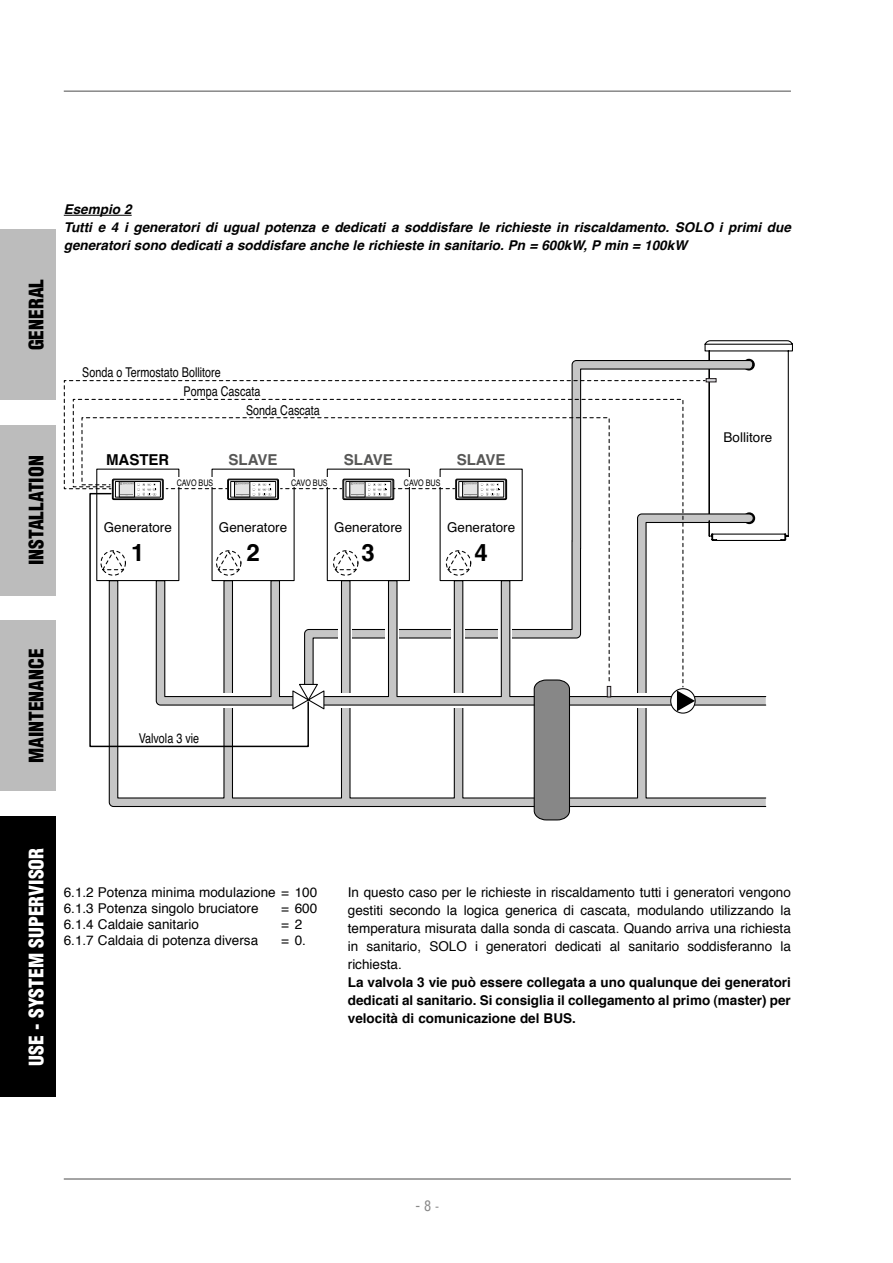
<style>
.page{position:relative;width:893px;height:1263px;background:#fff}
.page>*{position:absolute;margin:0;border:0;box-sizing:border-box;transform-origin:0 0}
.t1{font:700 24px "Helvetica";color:#000}
.t2{font:900 condensed 19.5px "Helvetica LT Std";color:#000}
.t3{font:900 condensed 19.5px "Helvetica LT Std";color:#fff}
.t4{font:700 15px "Helvetica";color:#575756}
.t5{font:700 15px "Helvetica";color:#000}
.t6{font:condensed 14.25px "Helvetica LT Std";color:#878787}
.t7{font:13.5px/18px "Helvetica";color:#000}
.t8{font:italic 700 13.5px/18px "Helvetica";color:#000}
.t9{font:700 13.5px/18px "Helvetica";color:#000;text-align:justify}
.t10{font:13.5px "Helvetica";color:#000;scale:.8 1}
.t11{font:9px "Helvetica";color:#000;scale:.8 1}
.s1{font-size:12px}
</style>
<div class="page">
<hr style="left:64px;top:215px;width:68px;height:1px;background:#000">
<svg style="left:108px;top:708px;width:425px;height:99px"></svg>
<svg style="left:325px;top:340px;width:468px;height:366px"></svg>
<svg style="left:706px;top:378px;width:10px;height:4px"></svg>
<svg style="left:706px;top:680px;width:61px;height:127px"></svg>
<svg style="left:533px;top:380px;width:173px;height:440px"></svg>
<svg style="left:64px;top:380px;width:636px;height:116px"></svg>
<svg style="left:72px;top:398px;width:612px;height:290px"></svg>
<svg style="left:310px;top:683px;width:15px;height:28px"></svg>
<svg style="left:89px;top:492px;width:221px;height:256px"></svg>
<hr style="left:64px;top:1178px;width:727px;height:2px;background:#878787">
<hr style="left:64px;top:90px;width:727px;height:2px;background:#878787">
<div style="left:0;top:230px;width:55px;height:170px;background:#bcbcbc"></div>
<div style="left:0;top:425px;width:55px;height:170px;background:#bcbcbc"></div>
<div style="left:0;top:621px;width:55px;height:170px;background:#bcbcbc"></div>
<div style="left:0;top:816px;width:55px;height:281px;background:#000"></div>
<h2 class="t2" style="left:24px;top:350px;width:72px;rotate:-90deg">GENERAL</h2>
<h2 class="t2" style="left:24px;top:565px;width:109px;rotate:-90deg">INSTALLATION</h2>
<p class="t8" style="left:64px;top:201px;width:729px">Esempio 2<br>Tutti e 4 i generatori di ugual potenza e dedicati a soddisfare le richieste in riscaldamento. SOLO i primi due generatori sono dedicati a soddisfare anche le richieste in sanitario. Pn = 600kW, P min = 100kW</p>
<p class="t10" style="left:82px;top:362px;width:175px">Sonda o Termostato Bollitore</p>
<p class="t10" style="left:184px;top:381px;width:98px">Pompa Cascata</p>
<p class="t10" style="left:246px;top:400px;width:94px">Sonda Cascata</p>
<p class="t5" style="left:106px;top:447px;width:65px">MASTER</p>
<p class="t4" style="left:229px;top:447px;width:50px">SLAVE</p>
<p class="t11" style="left:177px;top:475px;width:47px">CAVO BUS</p>
<p class="t11" style="left:291px;top:475px;width:47px">CAVO BUS</p>
<p class="t4" style="left:344px;top:447px;width:50px">SLAVE</p>
<p class="t11" style="left:404px;top:475px;width:47px">CAVO BUS</p>
<p class="t4" style="left:457px;top:447px;width:50px">SLAVE</p>
<p class="t7" style="left:104px;top:519px;width:70px">Generatore</p>
<h1 class="t1" style="left:131px;top:533px;width:15px">1</h1>
<p class="t7" style="left:219px;top:519px;width:70px">Generatore</p>
<h1 class="t1" style="left:246px;top:533px;width:15px">2</h1>
<p class="t7" style="left:334px;top:519px;width:70px">Generatore</p>
<h1 class="t1" style="left:362px;top:533px;width:15px">3</h1>
<p class="t7" style="left:447px;top:519px;width:70px">Generatore</p>
<h1 class="t1" style="left:474px;top:533px;width:15px">4</h1>
<p class="t7" style="left:724px;top:429px;width:50px">Bollitore</p>
<h2 class="t2" style="left:24px;top:763px;width:115px;rotate:-90deg">MAINTENANCE</h2>
<p class="t10" style="left:139px;top:728px;width:77px">Valvola 3 vie</p>
<h2 class="t3" style="left:24px;top:1066px;width:218px;rotate:-90deg">USE - SYSTEM SUPERVISOR</h2>
<p class="t7" style="left:64px;top:884px;width:255px;line-height:16.2px">6.1.2 Potenza minima modulazione = 100<br>6.1.3 Potenza singolo bruciatore</p>
<p class="t7" style="left:281px;top:900px;width:38px">= 600</p>
<p class="t7" style="left:64px;top:916px;width:137px">6.1.4 Caldaie sanitario</p>
<p class="t7" style="left:281px;top:916px;width:23px">= 2</p>
<p class="t7" style="left:64px;top:932px;width:196px">6.1.7 Caldaia di potenza diversa</p>
<p class="t7" style="left:281px;top:932px;width:26px">= 0.</p>
<p class="t7" style="left:348px;top:883px;width:445px;text-align:justify">In questo caso per le richieste in riscaldamento tutti i generatori vengono gestiti secondo la logica generica di cascata, modulando utilizzando la temperatura misurata dalla sonda di cascata. Quando arriva una richiesta in sanitario, SOLO i generatori dedicati al sanitario soddisferanno la richiesta.</p>
<p class="t9" style="left:348px;top:973px;width:445px">La valvola 3 vie può essere collegata a uno qualunque dei generatori dedicati al sanitario. Si consiglia il collegamento al primo (master) per velocità di comunicazione del BUS.</p>
<p class="t6" style="left:415px;top:1197px;width:25px">- 8 <span class="s1">-</span></p>
</div>
